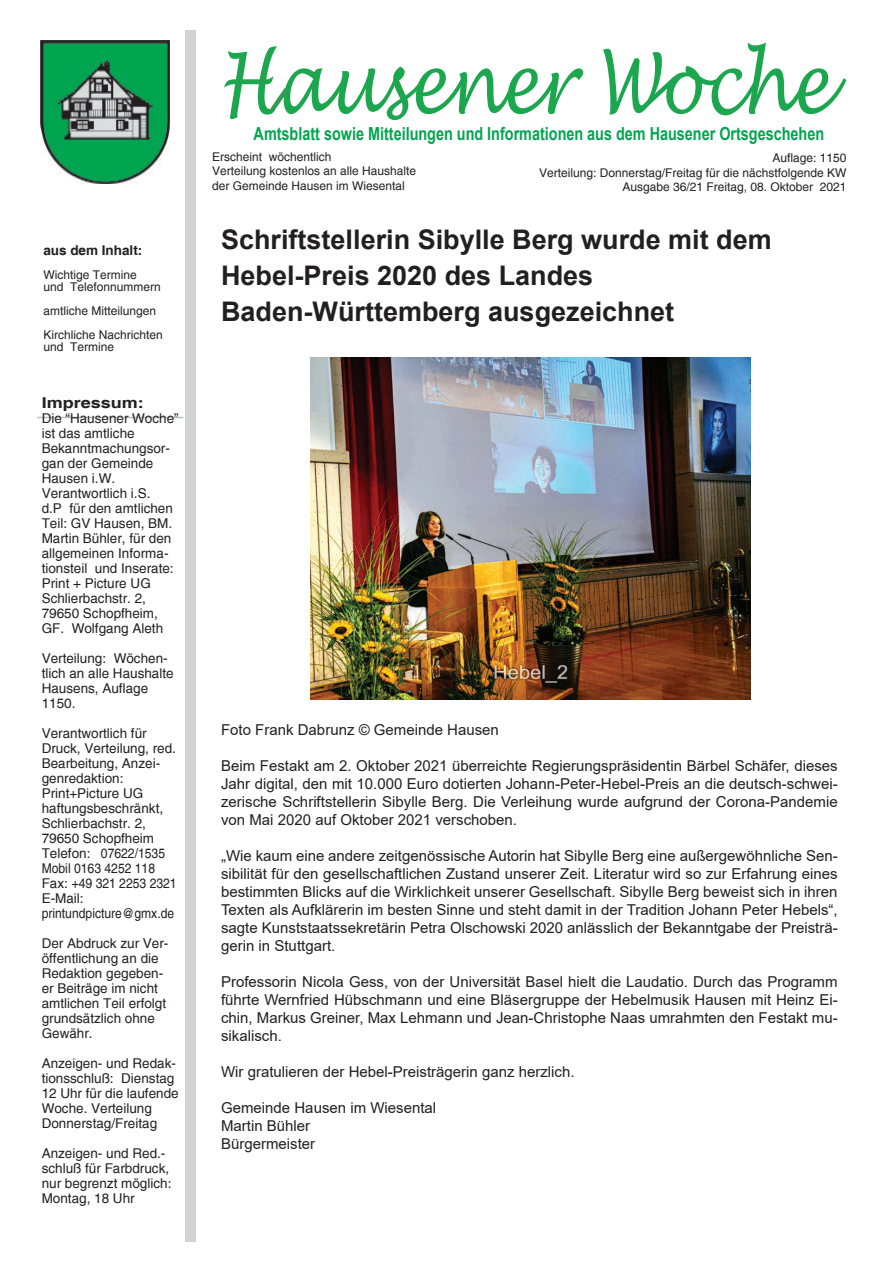
<style>
.page{position:relative;width:893px;height:1263px;background:#fff}
.page>*{position:absolute;margin:0;border:0;box-sizing:border-box;transform-origin:0 0}
.t1{font:italic 82.5px "Lucida Handwriting";color:#1ca74f;scale:.8 1}
.t2{font:700 27px/36px "Arial";color:#231f20}
.t3{font:700 18px "Arial";color:#00a54f;scale:.8 1}
.t4{font:15px/18px "Arial";color:#231f20;text-align:justify}
.t5{font:700 15px "Helvetica";color:#231f20;scale:1.2 1}
.t6{font:13.5px/15px "Helvetica";color:#231f20}
.t7{font:700 13.5px "Helvetica";color:#231f20}
.t8{font:12px/14.4px "Helvetica";color:#231f20}
</style>
<div class="page">
<img style="left:41px;top:41px;width:128px;height:142px">
<hr style="left:37px;top:417px;width:146px;height:1px;background:#bcbdc0">
<div style="left:185px;top:30px;width:11px;height:1212px;background:#d1d2d4"></div>
<svg style="left:638px;top:76px;width:39px;height:37px"></svg>
<svg style="left:270px;top:88px;width:19px;height:23px"></svg>
<img style="left:310px;top:357px;width:440px;height:342px">
<p class="t7" style="left:43px;top:245px;width:101px">aus dem Inhalt:</p>
<p class="t8" style="left:43px;top:270px;width:119px;line-height:12px">Wichtige Termine<br>und Telefonnummern</p>
<p class="t8" style="left:43px;top:300px;width:121px;line-height:24px">amtliche Mitteilungen<br>Kirchliche Nachrichten</p>
<p class="t8" style="left:43px;top:341px;width:72px">und Termine</p>
<p class="t5" style="left:42px;top:397px;width:87px">Impressum:</p>
<p class="t6" style="left:42px;top:411px;width:139px">Die “Hausener Woche” ist das amtliche<br>Bekanntmachungsor&shy;gan der Gemeinde<br>Hausen i.W.<br>Verantwortlich i.S.<br>d.P für den amtlichen<br>Teil: GV Hausen, BM.<br>Martin Bühler, für den allgemeinen Informa&shy;tionsteil und Inserate:<br>Print + Picture UG<br>Schlierbachstr. 2,<br>79650 Schopfheim,<br>GF. Wolfgang Aleth</p>
<p class="t6" style="left:42px;top:651px;width:134px">Verteilung: Wöchen&shy;tlich an alle Haushalte<br>Hausens, Auflage<br>1150.</p>
<p class="t6" style="left:42px;top:726px;width:137px">Verantwortlich für<br>Druck, Verteilung, red.<br>Bearbeitung, Anzei&shy;genredaktion:<br>Print+Picture UG haftungsbeschränkt,<br>Schlierbachstr. 2,<br>79650 Schopfheim<br>Telefon: 07622/1535<br>Mobil 0163 4252 118<br>Fax: +49 321 2253 2321<br>E-Mail: printundpicture@gmx.de</p>
<p class="t6" style="left:42px;top:936px;width:128px">Der Abdruck zur Ver&shy;öffentlichung an die<br>Redaktion gegeben&shy;er Beiträge im nicht amtlichen Teil erfolgt grundsätzlich ohne<br>Gewähr.</p>
<p class="t6" style="left:42px;top:1056px;width:139px">Anzeigen- und Redak&shy;tionsschluß: Dienstag<br>12 Uhr für die laufende<br>Woche. Verteilung<br>Donnerstag/Freitag</p>
<p class="t6" style="left:42px;top:1146px;width:131px">Anzeigen- und Red.- schluß für Farbdruck, nur begrenzt möglich:<br>Montag, 18 Uhr</p>
<h1 class="t1" style="left:219px;top:43px;width:764px">Hausener Woche</h1>
<p class="t8" style="left:212px;top:151px;width:206px">Erscheint wöchentlich<br>Verteilung kostenlos an alle Haushalte der Gemeinde Hausen im Wiesental</p>
<p class="t3" style="left:254px;top:127px;width:715px">Amtsblatt sowie Mitteilungen und Informationen aus dem Hausener Ortsgeschehen</p>
<p class="t8" style="left:539px;top:151px;width:309px;text-align:right">Auflage: 1150<br>Verteilung: Donnerstag/Freitag für die nächstfolgende KW<br>Ausgabe 36/21 Freitag, 08. Oktober 2021</p>
<h2 class="t2" style="left:221px;top:224px;width:552px">Schriftstellerin Sibylle Berg wurde mit dem<br>Hebel-Preis 2020 des Landes<br>Baden-Württemberg ausgezeichnet</h2>
<p class="t4" style="left:221px;top:722px;width:279px">Foto Frank Dabrunz © Gemeinde Hausen</p>
<p class="t4" style="left:221px;top:758px;width:618px">Beim Festakt am 2. Oktober 2021 überreichte Regierungspräsidentin Bärbel Schäfer, dieses Jahr digital, den mit 10.000 Euro dotierten Johann-Peter-Hebel-Preis an die deutsch-schwei&shy;zerische Schriftstellerin Sibylle Berg. Die Verleihung wurde aufgrund der Corona-Pandemie von Mai 2020 auf Oktober 2021 verschoben.</p>
<p class="t4" style="left:221px;top:848px;width:618px">„Wie kaum eine andere zeitgenössische Autorin hat Sibylle Berg eine außergewöhnliche Sen&shy;sibilität für den gesellschaftlichen Zustand unserer Zeit. Literatur wird so zur Erfahrung eines bestimmten Blicks auf die Wirklichkeit unserer Gesellschaft. Sibylle Berg beweist sich in ihren Texten als Aufklärerin im besten Sinne und steht damit in der Tradition Johann Peter Hebels“, sagte Kunststaatssekretärin Petra Olschowski 2020 anlässlich der Bekanntgabe der Preisträ&shy;gerin in Stuttgart.</p>
<p class="t4" style="left:221px;top:974px;width:618px">Professorin Nicola Gess, von der Universität Basel hielt die Laudatio. Durch das Programm führte Wernfried Hübschmann und eine Bläsergruppe der Hebelmusik Hausen mit Heinz Ei&shy;chin, Markus Greiner, Max Lehmann und Jean-Christophe Naas umrahmten den Festakt mu&shy;sikalisch.</p>
<p class="t4" style="left:221px;top:1064px;width:355px">Wir gratulieren der Hebel-Preisträgerin ganz herzlich.</p>
<p class="t4" style="left:221px;top:1100px;width:217px;text-align:left">Gemeinde Hausen im Wiesental<br>Martin Bühler<br>Bürgermeister</p>
</div>
